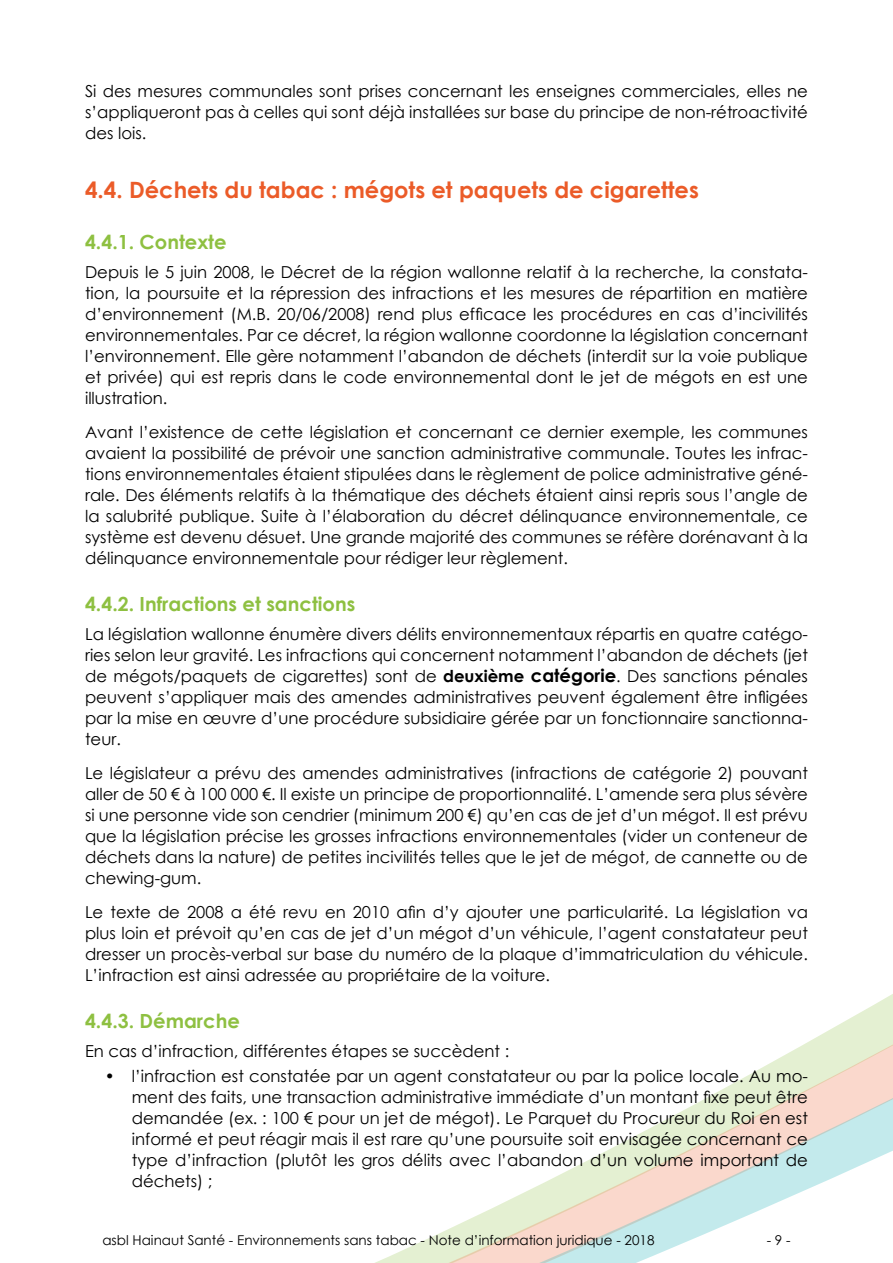
<style>
.page{position:relative;width:893px;height:1263px;background:#fff}
.page>*{position:absolute;margin:0;border:0;box-sizing:border-box;transform-origin:0 0}
.t1{font:700 22.5px "Century Gothic";color:#eb5b28}
.t2{font:700 19.5px "Century Gothic";color:#8ec041}
.t3{font:16.5px/21px "Century Gothic";color:#000;text-align:justify}
.t4{font:13.5px "Century Gothic";color:#000}
.s1{font-weight:700}
.s2{font-weight:700;font-size:18px}
</style>
<div class="page">
<svg style="left:375px;top:994px;width:518px;height:269px"></svg>
<p class="t3" style="left:85px;top:81px;width:724px">Si des mesures communales sont prises concernant les enseignes commerciales, elles ne s’appliqueront pas à celles qui sont déjà installées sur base du principe de non-rétroactivité des lois.</p>
<h1 class="t1" style="left:85px;top:172px;width:615px">4.4. Déchets du tabac : mégots et paquets de cigarettes</h1>
<p class="t2" style="left:85px;top:227px;width:143px">4.4.1. Contexte</p>
<p class="t3" style="left:85px;top:261px;width:724px">Depuis le 5 juin 2008, le Décret de la région wallonne relatif à la recherche, la constata&shy;tion, la poursuite et la répression des infractions et les mesures de répartition en matière d’environnement (M.B. 20/06/2008) rend plus efficace les procédures en cas d’incivilités environnementales. Par ce décret, la région wallonne coordonne la législation concernant l’environnement. Elle gère notamment l’abandon de déchets (interdit sur la voie publique et privée) qui est repris dans le code environnemental dont le jet de mégots en est une illustration.</p>
<p class="t3" style="left:85px;top:421px;width:724px">Avant l’existence de cette législation et concernant ce dernier exemple, les communes avaient la possibilité de prévoir une sanction administrative communale. Toutes les infrac&shy;tions environnementales étaient stipulées dans le règlement de police administrative géné&shy;rale. Des éléments relatifs à la thématique des déchets étaient ainsi repris sous l’angle de la salubrité publique. Suite à l’élaboration du décret délinquance environnementale, ce système est devenu désuet. Une grande majorité des communes se réfère dorénavant à la délinquance environnementale pour rédiger leur règlement.</p>
<p class="t2" style="left:85px;top:589px;width:272px">4.4.2. Infractions et sanctions</p>
<p class="t3" style="left:85px;top:624px;width:724px">La législation wallonne énumère divers délits environnementaux répartis en quatre catégo&shy;ries selon leur gravité. Les infractions qui concernent notamment l’abandon de déchets (jet de mégots/paquets de cigarettes) sont de <span class="s1">deuxième</span> <span class="s2">catégorie</span>. Des sanctions pénales peuvent s’appliquer mais des amendes administratives peuvent également être infligées par la mise en œuvre d’une procédure subsidiaire gérée par un fonctionnaire sanctionna&shy;teur.</p>
<p class="t3" style="left:85px;top:762px;width:724px">Le législateur a prévu des amendes administratives (infractions de catégorie 2) pouvant aller de 50 € à 100 000 €. Il existe un principe de proportionnalité. L’amende sera plus sévère si une personne vide son cendrier (minimum 200 €) qu’en cas de jet d’un mégot. Il est prévu que la législation précise les grosses infractions environnementales (vider un conteneur de déchets dans la nature) de petites incivilités telles que le jet de mégot, de cannette ou de chewing-gum.</p>
<p class="t3" style="left:85px;top:901px;width:724px">Le texte de 2008 a été revu en 2010 afin d’y ajouter une particularité. La législation va plus loin et prévoit qu’en cas de jet d’un mégot d’un véhicule, l’agent constatateur peut dresser un procès-verbal sur base du numéro de la plaque d’immatriculation du véhicule.<br>L’infraction est ainsi adressée au propriétaire de la voiture.</p>
<p class="t2" style="left:85px;top:1006px;width:156px">4.4.3. Démarche</p>
<p class="t3" style="left:85px;top:1040px;width:426px">En cas d’infraction, différentes étapes se succèdent :</p>
<p class="t3" style="left:132px;top:1066px;width:678px;text-indent:-27px">• l’infraction est constatée par un agent constatateur ou par la police locale. Au mo&shy;ment des faits, une transaction administrative immédiate d’un montant fixe peut être demandée (ex. : 100 € pour un jet de mégot). Le Parquet du Procureur du Roi en est informé et peut réagir mais il est rare qu’une poursuite soit envisagée concernant ce type d’infraction (plutôt les gros délits avec l’abandon d’un volume important de déchets) ;</p>
<p class="t4" style="left:102px;top:1230px;width:554px">asbl Hainaut Santé - Environnements sans tabac - Note d’information juridique - 2018</p>
<p class="t4" style="left:767px;top:1230px;width:25px">- 9 -</p>
</div>
